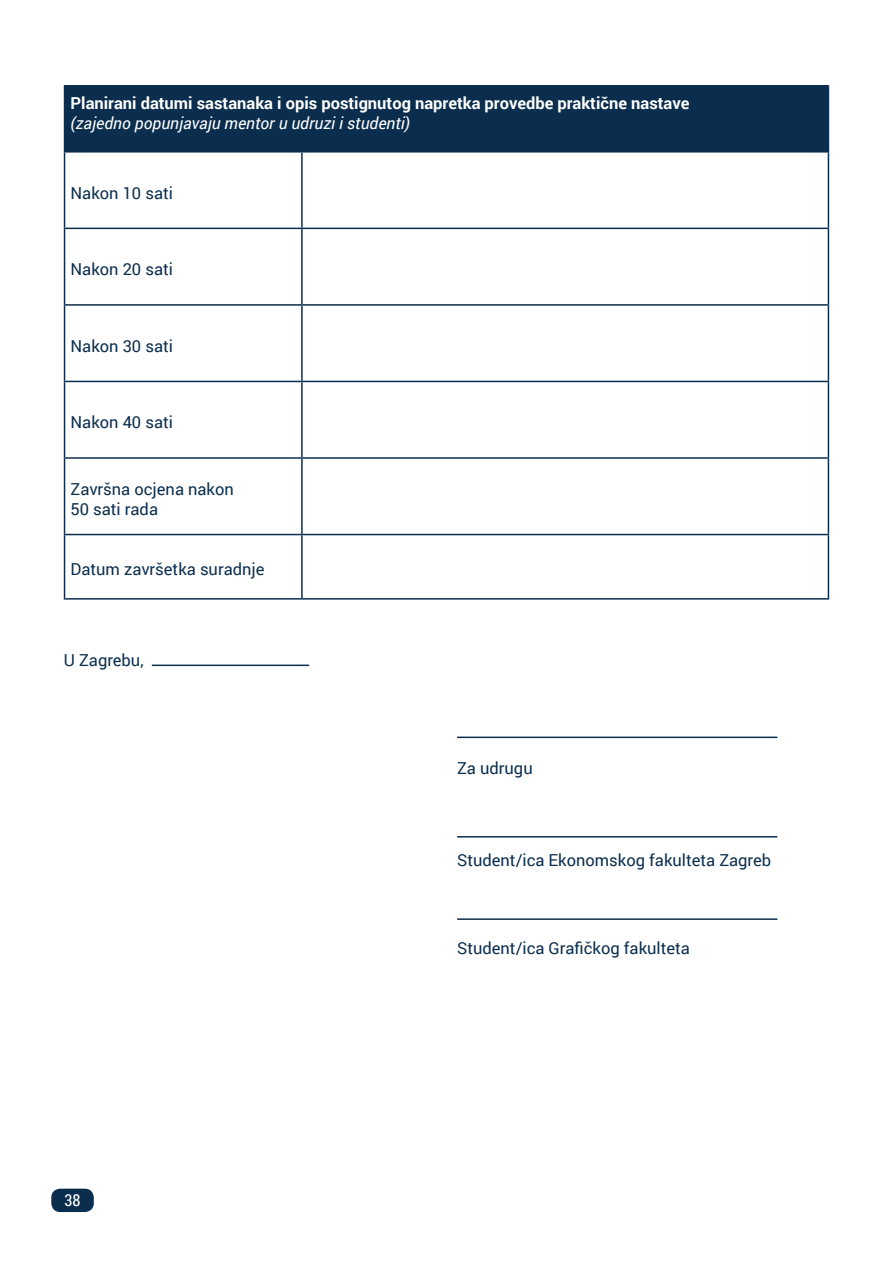
<style>
.page{position:relative;width:893px;height:1263px;background:#fff}
.page>*{position:absolute;margin:0;border:0;box-sizing:border-box;transform-origin:0 0}
.t1{font:16.5px/19.8px "Roboto";color:#0b2e4e}
.t2{font:700 16.5px "Roboto";color:#fff}
.t3{font:italic 16.5px "Roboto";color:#fff}
.t4{font:16.5px "Roboto Condensed";color:#fff}
</style>
<div class="page">
<div style="left:51px;top:1189px;width:43px;height:23px;background:#0b2e4e;border-radius:9px"></div>
<div style="left:65px;top:86px;width:763px;height:66px;background:#0b2e4e"></div>
<hr style="left:828px;top:87px;width:1px;height:64px;background:#0b2e4e">
<hr style="left:64px;top:85px;width:238px;height:2px;background:#0b2e4e">
<hr style="left:64px;top:87px;width:1px;height:64px;background:#0b2e4e">
<hr style="left:302px;top:85px;width:527px;height:2px;background:#0b2e4e">
<hr style="left:64px;top:151px;width:238px;height:2px;background:#0b2e4e">
<hr style="left:64px;top:153px;width:1px;height:75px;background:#0b2e4e">
<hr style="left:302px;top:151px;width:527px;height:2px;background:#0b2e4e">
<hr style="left:301px;top:153px;width:2px;height:75px;background:#0b2e4e">
<hr style="left:828px;top:153px;width:1px;height:75px;background:#0b2e4e">
<hr style="left:64px;top:228px;width:238px;height:1px;background:#0b2e4e">
<hr style="left:64px;top:229px;width:1px;height:75px;background:#0b2e4e">
<hr style="left:302px;top:228px;width:527px;height:1px;background:#0b2e4e">
<hr style="left:301px;top:229px;width:2px;height:75px;background:#0b2e4e">
<hr style="left:828px;top:229px;width:1px;height:75px;background:#0b2e4e">
<hr style="left:64px;top:304px;width:238px;height:2px;background:#0b2e4e">
<hr style="left:64px;top:306px;width:1px;height:75px;background:#0b2e4e">
<hr style="left:302px;top:304px;width:527px;height:2px;background:#0b2e4e">
<hr style="left:301px;top:306px;width:2px;height:75px;background:#0b2e4e">
<hr style="left:828px;top:306px;width:1px;height:75px;background:#0b2e4e">
<hr style="left:64px;top:381px;width:238px;height:1px;background:#0b2e4e">
<hr style="left:64px;top:382px;width:1px;height:75px;background:#0b2e4e">
<hr style="left:302px;top:381px;width:527px;height:1px;background:#0b2e4e">
<hr style="left:301px;top:382px;width:2px;height:75px;background:#0b2e4e">
<hr style="left:828px;top:382px;width:1px;height:75px;background:#0b2e4e">
<hr style="left:64px;top:457px;width:238px;height:2px;background:#0b2e4e">
<hr style="left:64px;top:459px;width:1px;height:75px;background:#0b2e4e">
<hr style="left:302px;top:457px;width:527px;height:2px;background:#0b2e4e">
<hr style="left:301px;top:459px;width:2px;height:75px;background:#0b2e4e">
<hr style="left:828px;top:459px;width:1px;height:75px;background:#0b2e4e">
<hr style="left:64px;top:534px;width:238px;height:1px;background:#0b2e4e">
<hr style="left:64px;top:535px;width:1px;height:63px;background:#0b2e4e">
<hr style="left:302px;top:534px;width:527px;height:1px;background:#0b2e4e">
<hr style="left:301px;top:535px;width:2px;height:63px;background:#0b2e4e">
<hr style="left:828px;top:535px;width:1px;height:63px;background:#0b2e4e">
<hr style="left:64px;top:598px;width:238px;height:2px;background:#0b2e4e">
<hr style="left:302px;top:598px;width:527px;height:2px;background:#0b2e4e">
<hr style="left:152px;top:664px;width:157px;height:2px;background:#0b2e4e">
<hr style="left:457px;top:736px;width:320px;height:2px;background:#0b2e4e">
<hr style="left:457px;top:836px;width:320px;height:1px;background:#0b2e4e">
<hr style="left:457px;top:918px;width:320px;height:2px;background:#0b2e4e">
<p class="t2" style="left:71px;top:92px;width:620px">Planirani datumi sastanaka i opis postignutog napretka provedbe praktične nastave</p>
<p class="t3" style="left:71px;top:111px;width:341px">(zajedno popunjavaju mentor u udruzi i studenti)</p>
<p class="t1" style="left:71px;top:182px;width:104px">Nakon 10 sati</p>
<p class="t1" style="left:71px;top:259px;width:104px">Nakon 20 sati</p>
<p class="t1" style="left:71px;top:335px;width:104px">Nakon 30 sati</p>
<p class="t1" style="left:71px;top:412px;width:104px">Nakon 40 sati</p>
<p class="t1" style="left:71px;top:479px;width:165px">Završna ocjena nakon<br>50 sati rada</p>
<p class="t1" style="left:71px;top:559px;width:195px">Datum završetka suradnje</p>
<p class="t1" style="left:64px;top:650px;width:81px">U Zagrebu,</p>
<p class="t4" style="left:64px;top:1188px;width:18px">38</p>
<p class="t1" style="left:457px;top:758px;width:77px">Za udrugu</p>
<p class="t1" style="left:457px;top:849px;width:316px">Student/ica Ekonomskog fakulteta Zagreb</p>
<p class="t1" style="left:457px;top:938px;width:234px">Student/ica Grafičkog fakulteta</p>
</div>
